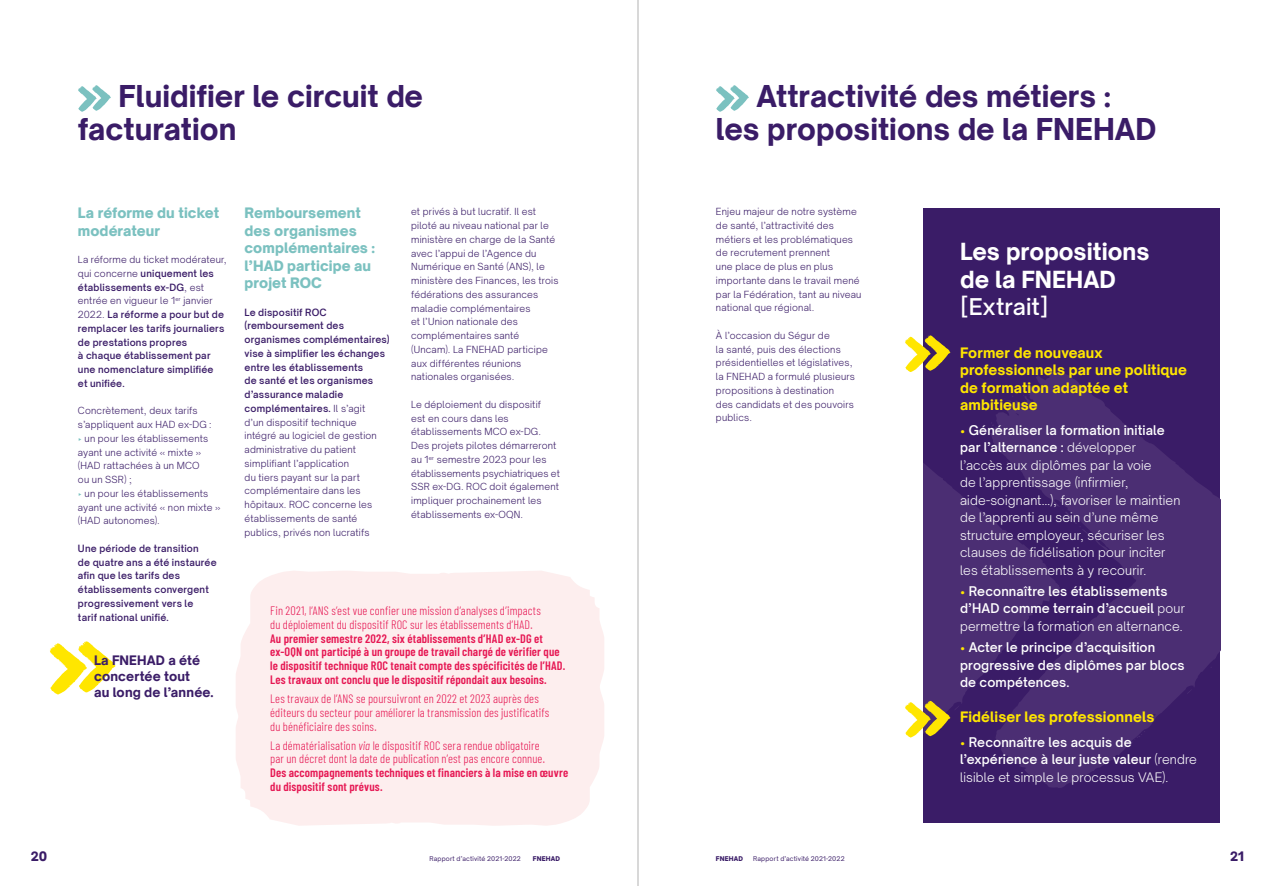
<style>
.page{position:relative;width:1276px;height:886px;background:#fff}
.page>*{position:absolute;margin:0;border:0;box-sizing:border-box;transform-origin:0 0}
.t1{font:800 28.75px/33.8px "Open Sauce Sans";color:#3a1c67}
.t2{font:800 22.5px/27.5px "Open Sauce Sans";color:#fff}
.t3{font:500 22.5px "Open Sauce Sans";color:#fff}
.t4{font:800 13.75px/17.5px "Open Sauce Sans";letter-spacing:.01em;color:#ffe600}
.t5{font:900 13.75px/17.5px "Open Sauce Sans";letter-spacing:.005em;color:#7bc1c0}
.t6{font:300 12.5px/17.5px "Open Sauce Sans";letter-spacing:.01em;color:#fff}
.t7{font:600 12.5px/17.5px "Open Sauce Sans";letter-spacing:.01em;color:#fff}
.t8{font:800 12.5px/16.2px "Open Sauce Sans";letter-spacing:.01em;color:#3a1c67}
.t9{font:900 12.5px "Open Sauce Sans";color:#3a1c67}
.t10{font:300 12.25px/13.8px "Barlow Condensed";letter-spacing:.01em;color:#e61753}
.t11{font:600 12.25px/13.8px "Barlow Condensed";letter-spacing:.01em;color:#e61753}
.t12{font:300 9.38px/13.8px "Open Sauce Sans";letter-spacing:.025em;color:#3a1c67}
.t13{font:600 9.38px/13.8px "Open Sauce Sans";letter-spacing:.02em;color:#3a1c67}
.t14{font:6.25px "Open Sauce Sans";letter-spacing:.025em;color:#3a1c67}
.t15{font:900 6.25px "Open Sauce Sans";letter-spacing:.025em;color:#3a1c67}
.s1{font-weight:300}
.s2{color:#7bc1c0}
.s3{font-weight:600}
.s4{font-style:italic}
.s5{color:#ffe600}
.s6{font-weight:300;color:#ffe600}
</style>
<div class="page">
<svg style="left:78px;top:85px;width:33px;height:27px"></svg>
<svg style="left:716px;top:85px;width:33px;height:27px"></svg>
<svg style="left:236px;top:659px;width:353px;height:167px;fill:#fdeeee"></svg>
<div style="left:250px;top:571px;width:354px;height:66px;background:#fdeeee"></div>
<div style="left:250px;top:637px;width:354px;height:167px;background:#fdeeee"></div>
<div style="left:923px;top:208px;width:297px;height:614px;background:#3a1c67"></div>
<svg style="left:923px;top:463px;width:65px;height:256px;fill:#4b2e73"></svg>
<svg style="left:988px;top:372px;width:232px;height:416px;fill:#4b2e73"></svg>
<svg style="left:905px;top:335px;width:45px;height:37px"></svg>
<svg style="left:905px;top:701px;width:45px;height:36px"></svg>
<svg style="left:50px;top:641px;width:65px;height:53px"></svg>
<hr style="left:638px;top:0;width:1px;height:886px;background:#b3b2b2">
<h1 class="t1" style="left:78px;top:78px;width:347px;text-indent:40px">Fluidifier le circuit de facturation</h1>
<h1 class="t1" style="left:716px;top:78px;width:442px;text-align:center">Attractivité des métiers :<br>les propositions de la FNEHAD</h1>
<h3 class="t5" style="left:78px;top:204px;width:143px">La réforme du ticket modérateur</h3>
<p class="t13" style="left:78px;top:252px;width:150px"><span class="s1">La réforme du ticket modérateur, qui concerne</span> uniquement les établissements ex-DG<span class="s1">, est entrée en vigueur le 1</span><sup>er</sup> <span class="s1">janvier<br>2022.</span> La réforme a pour but de remplacer les tarifs journaliers de prestations propres<br>à chaque établissement par une nomenclature simplifiée<br>et unifiée.</p>
<p class="t12" style="left:78px;top:404px;width:144px">Concrètement, deux tarifs s’appliquent aux HAD ex-DG :<br><span class="s2">‣</span> un pour les établissements ayant une activité « mixte » (HAD rattachées à un MCO<br>ou un SSR) ;<br><span class="s2">‣</span> un pour les établissements ayant une activité « non mixte » (HAD autonomes).</p>
<p class="t13" style="left:78px;top:541px;width:140px">Une période de transition<br>de quatre ans a été instaurée afin que les tarifs des établissements convergent progressivement vers le<br>tarif national unifié.</p>
<h3 class="t8" style="left:94px;top:651px;width:121px">La FNEHAD a été concertée tout<br>au long de l’année.</h3>
<h3 class="t5" style="left:244px;top:204px;width:132px">Remboursement des organismes complémentaires : l’HAD participe au projet ROC</h3>
<p class="t12" style="left:244px;top:305px;width:147px"><span class="s3">Le dispositif ROC (remboursement des organismes complémentaires) vise à simplifier les échanges entre les établissements<br>de santé et les organismes d’assurance maladie complémentaires.</span> Il s’agit<br>d’un dispositif technique intégré au logiciel de gestion administrative du patient simplifiant l’application<br>du tiers payant sur la part complémentaire dans les hôpitaux. ROC concerne les établissements de santé publics, privés non lucratifs</p>
<p class="t12" style="left:411px;top:205px;width:149px">et privés à but lucratif. Il est piloté au niveau national par le ministère en charge de la Santé avec l’appui de l’Agence du<br>Numérique en Santé (ANS), le ministère des Finances, les trois fédérations des assurances maladie complémentaires<br>et l’Union nationale des complémentaires santé (Uncam). La FNEHAD participe aux différentes réunions nationales organisées.</p>
<p class="t12" style="left:411px;top:397px;width:150px">Le déploiement du dispositif<br>est en cours dans les établissements MCO ex-DG.<br>Des projets pilotes démarreront au 1<sup>er</sup> semestre 2023 pour les établissements psychiatriques et<br>SSR ex-DG. ROC doit également impliquer prochainement les établissements ex-OQN.</p>
<h3 class="t10" style="left:270px;top:603px;width:272px">Fin 2021, l’ANS s’est vue confier une mission d’analyses d’impacts du déploiement du dispositif ROC sur les établissements d’HAD.</h3>
<p class="t11" style="left:270px;top:630px;width:296px">Au premier semestre 2022, six établissements d’HAD ex-DG et ex-OQN ont participé à un groupe de travail chargé de vérifier que le dispositif technique ROC tenait compte des spécificités de l’HAD.<br>Les travaux ont conclu que le dispositif répondait aux besoins.</p>
<h3 class="t10" style="left:270px;top:691px;width:280px">Les travaux de l’ANS se poursuivront en 2022 et 2023 auprès des éditeurs du secteur pour améliorer la transmission des justificatifs du bénéficiaire des soins.</h3>
<h3 class="t10" style="left:270px;top:737px;width:276px">La dématérialisation <span class="s4">via</span> le dispositif ROC sera rendue obligatoire par un décret dont la date de publication n’est pas encore connue.</h3>
<h3 class="t11" style="left:270px;top:765px;width:299px">Des accompagnements techniques et financiers à la mise en œuvre du dispositif sont prévus.</h3>
<p class="t12" style="left:716px;top:204px;width:147px">Enjeu majeur de notre système de santé, l’attractivité des métiers et les problématiques de recrutement prennent<br>une place de plus en plus importante dans le travail mené par la Fédération, tant au niveau national que régional.</p>
<p class="t12" style="left:716px;top:328px;width:140px">À l’occasion du Ségur de<br>la santé, puis des élections présidentielles et législatives, la FNEHAD a formulé plusieurs propositions à destination<br>des candidats et des pouvoirs publics.</p>
<h2 class="t2" style="left:960px;top:238px;width:191px">Les propositions de la FNEHAD</h2>
<h2 class="t3" style="left:960px;top:292px;width:90px">[Extrait]</h2>
<h3 class="t4" style="left:960px;top:344px;width:228px">Former de nouveaux professionnels par une politique de formation adaptée et ambitieuse</h3>
<p class="t6" style="left:960px;top:421px;width:222px"><span class="s5">•</span> <span class="s3">Généraliser la formation initiale par l’alternance :</span> développer l’accès aux diplômes par la voie<br>de l’apprentissage (infirmier, aide-soignant…), favoriser le maintien de l’apprenti au sein d’une même structure employeur, sécuriser les clauses de fidélisation pour inciter les établissements à y recourir.</p>
<h3 class="t7" style="left:960px;top:582px;width:226px"><span class="s6">•</span> Reconnaître les établissements d’HAD comme terrain d’accueil <span class="s1">pour permettre la formation en alternance.</span></h3>
<h3 class="t7" style="left:960px;top:638px;width:226px"><span class="s6">•</span> Acter le principe d’acquisition progressive des diplômes par blocs de compétences.</h3>
<h3 class="t4" style="left:960px;top:708px;width:196px">Fidéliser les professionnels</h3>
<h3 class="t7" style="left:960px;top:733px;width:238px"><span class="s6">•</span> Reconnaître les acquis de l’expérience à leur juste valeur <span class="s1">(rendre lisible et simple le processus VAE).</span></h3>
<h3 class="t9" style="left:31px;top:848px;width:18px">20</h3>
<p class="t14" style="left:429px;top:855px;width:93px">Rapport d’activité 2021-2022</p>
<p class="t15" style="left:533px;top:855px;width:29px">FNEHAD</p>
<p class="t15" style="left:716px;top:855px;width:29px">FNEHAD</p>
<p class="t14" style="left:753px;top:855px;width:93px">Rapport d’activité 2021-2022</p>
<h3 class="t9" style="left:1230px;top:848px;width:15px">21</h3>
</div>
